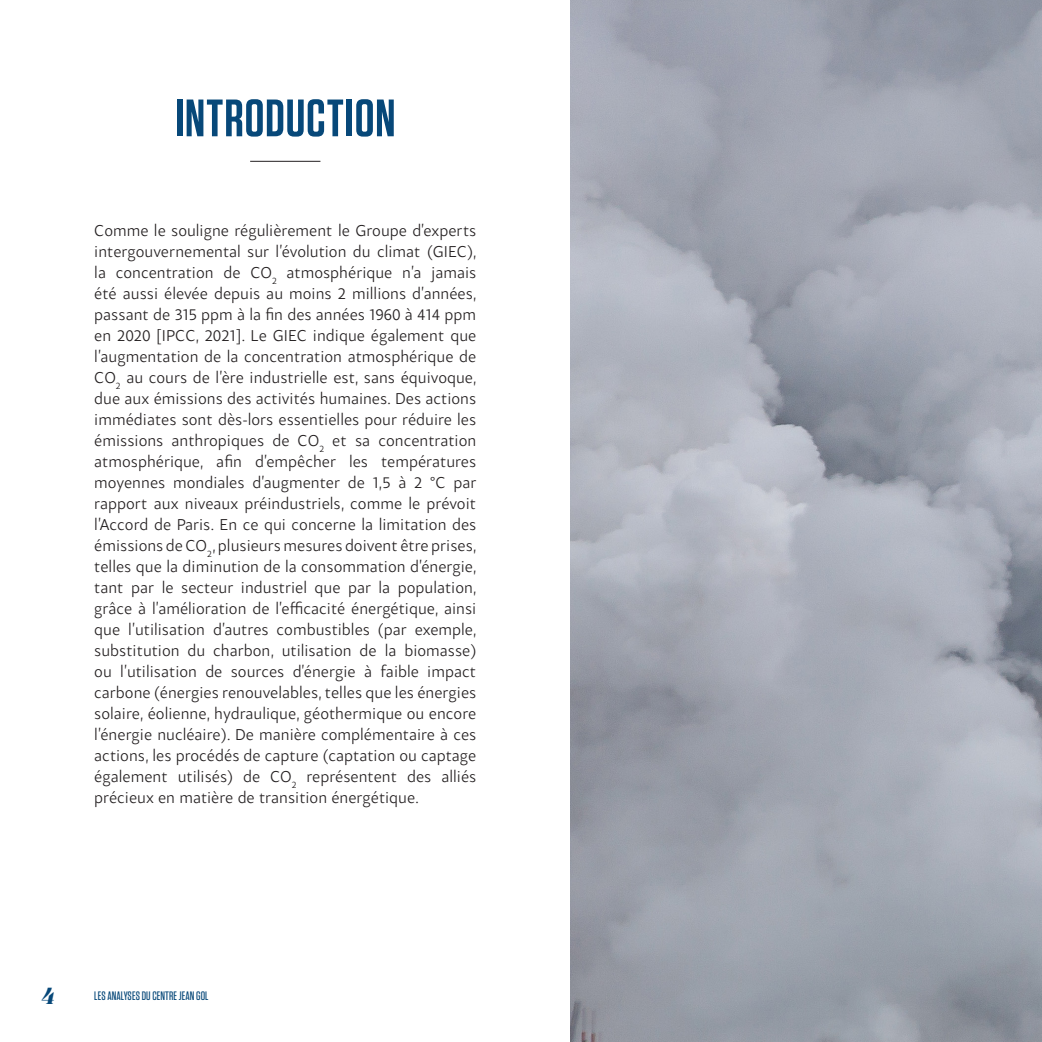
<style>
.page{position:relative;width:1042px;height:1042px;background:#fff}
.page>*{position:absolute;margin:0;border:0;box-sizing:border-box;transform-origin:0 0}
.Titres{font:600 52.5px "Tungsten";letter-spacing:.015em;color:#074879}
.t1{font:italic 700 23.28px "Anglecia Pro Display";color:#074879}
.TXT_3_c{font:300 16.62px/21px "Samo Sans Pro";color:#231f20;text-align:justify}
.t2{font:500 12.25px "Tungsten";letter-spacing:.01em;color:#074879}
</style>
<div class="page">
<hr style="left:250px;top:161px;width:70px;height:1px;background:#231f20">
<img style="left:570px;top:0;width:472px;height:1042px">
<p class="Titres" style="left:175px;top:90px;width:222px">INTRODUCTION</p>
<p class="TXT_3_c" style="left:94px;top:220px;width:384px">Comme le souligne régulièrement le Groupe d’experts intergouvernemental sur l’évolution du climat (GIEC), la concentration de CO<sub>2</sub> atmosphérique n’a jamais été aussi élevée depuis au moins 2 millions d’années, passant de 315 ppm à la fin des années 1960 à 414 ppm en 2020 [IPCC, 2021]. Le GIEC indique également que l’augmentation de la concentration atmosphérique de CO<sub>2</sub> au cours de l’ère industrielle est, sans équivoque, due aux émissions des activités humaines. Des actions immédiates sont dès-lors essentielles pour réduire les émissions anthropiques de CO<sub>2</sub> et sa concentration atmosphérique, afin d’empêcher les températures moyennes mondiales d’augmenter de 1,5 à 2 °C par rapport aux niveaux préindustriels, comme le prévoit l’Accord de Paris. En ce qui concerne la limitation des émissions de CO<sub>2</sub>, plusieurs mesures doivent être prises, telles que la diminution de la consommation d’énergie, tant par le secteur industriel que par la population, grâce à l’amélioration de l’efficacité énergétique, ainsi que l’utilisation d’autres combustibles (par exemple, substitution du charbon, utilisation de la biomasse) ou l’utilisation de sources d’énergie à faible impact carbone (énergies renouvelables, telles que les énergies solaire, éolienne, hydraulique, géothermique ou encore l’énergie nucléaire). De manière complémentaire à ces actions, les procédés de capture (captation ou captage également utilisés) de CO<sub>2</sub> représentent des alliés précieux en matière de transition énergétique.</p>
<h2 class="t1" style="left:40px;top:980px;width:15px">4</h2>
<p class="t2" style="left:94px;top:989px;width:116px">LES ANALYSES DU CENTRE JEAN GOL</p>
</div>
